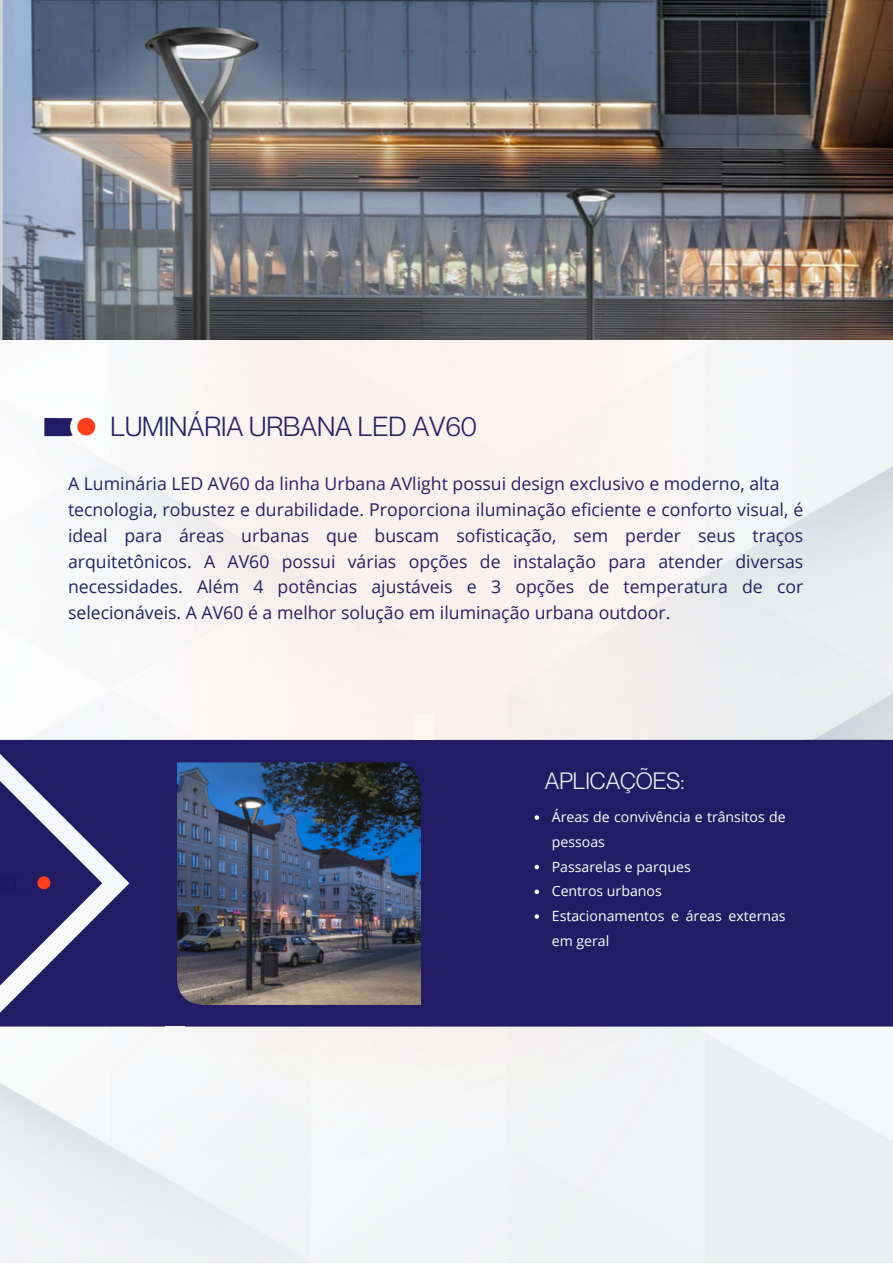
<style>
.page{position:relative;width:893px;height:1264px;background:#fff}
.page>*{position:absolute;margin:0;border:0;box-sizing:border-box;transform-origin:0 0}
.t1{font:27px "Neue Montreal";color:#262262}
.t2{font:23.1px "Neue Montreal";color:#e9ebf1}
.t3{font:17.7px/25.8px "Open Sans";color:#262262;text-align:justify}
.t4{font:14.1px/24.8px "Open Sans";color:#fff}
</style>
<div class="page">
<img style="left:0;top:339px;width:892px;height:923px">
<img style="left:61px;top:339px;width:46px;height:836px">
<div style="left:143px;top:339px;width:81px;height:847px;background:#f7f6f6"></div>
<div style="left:224px;top:339px;width:80px;height:847px;background:#f9f3f1"></div>
<img style="left:781px;top:339px;width:62px;height:847px">
<img style="left:304px;top:339px;width:477px;height:847px">
<img style="left:25px;top:388px;width:84px;height:75px">
<img style="left:0;top:0;width:892px;height:339px">
<div style="left:0;top:740px;width:892px;height:286px;background:#231c64"></div>
<div style="left:805px;top:740px;width:80px;height:114px;background:#231c64"></div>
<img style="left:0;top:855px;width:61px;height:53px">
<div style="left:0;top:857px;width:31px;height:54px;background:#231c64"></div>
<img style="left:177px;top:762px;width:243px;height:242px">
<svg style="left:394px;top:729px;width:58px;height:58px;fill:#231c64"></svg>
<svg style="left:148px;top:981px;width:53px;height:56px;fill:#231c64"></svg>
<div style="left:414px;top:714px;width:19px;height:26px;background:#fdf5f3"></div>
<div style="left:165px;top:1026px;width:19px;height:25px;background:#f5f6f5"></div>
<svg style="left:534px;top:815px;width:5px;height:4px"></svg>
<svg style="left:534px;top:864px;width:5px;height:5px"></svg>
<svg style="left:534px;top:889px;width:5px;height:5px"></svg>
<svg style="left:534px;top:914px;width:5px;height:4px"></svg>
<p class="t1" style="left:110px;top:410px;width:368px">LUMINÁRIA URBANA LED AV60</p>
<p class="t3" style="left:68px;top:470px;width:713px">A Luminária LED AV60 da linha Urbana AVlight possui design exclusivo e moderno, alta</p>
<p class="t3" style="left:68px;top:496px;width:736px">tecnologia, robustez e durabilidade. Proporciona iluminação eficiente e conforto visual, é ideal para áreas urbanas que buscam sofisticação, sem perder seus traços arquitetônicos. A AV60 possui várias opções de instalação para atender diversas necessidades. Além 4 potências ajustáveis e 3 opções de temperatura de cor selecionáveis. A AV60 é a melhor solução em iluminação urbana outdoor.</p>
<p class="t2" style="left:545px;top:766px;width:141px">APLICAÇÕES:</p>
<p class="t4" style="left:551px;top:804px;width:235px">Áreas de convivência e trânsitos de pessoas</p>
<p class="t4" style="left:551px;top:853px;width:140px">Passarelas e parques</p>
<p class="t4" style="left:551px;top:878px;width:111px">Centros urbanos</p>
<p class="t4" style="left:551px;top:903px;width:235px">Estacionamentos e áreas externas em geral</p>
</div>
